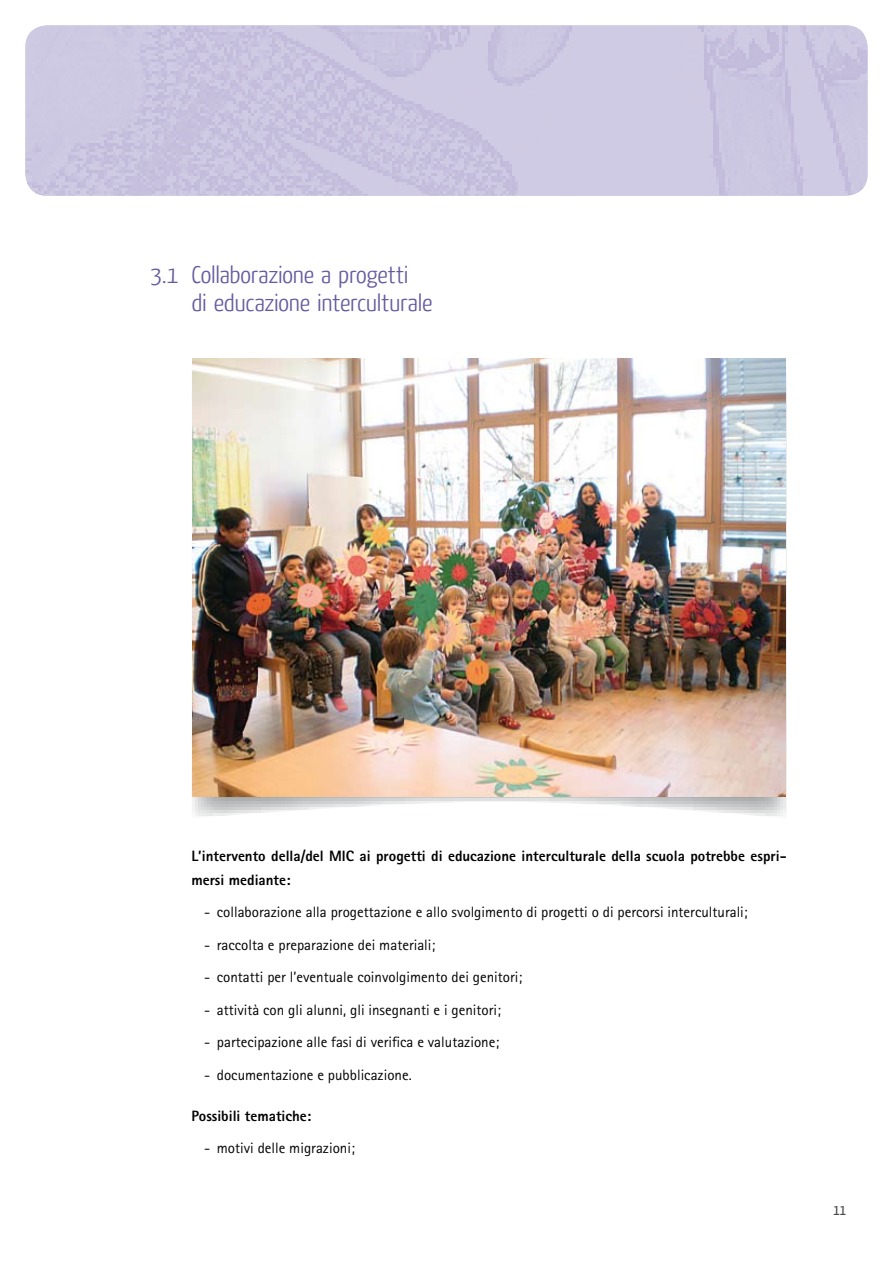
<style>
.page{position:relative;width:893px;height:1263px;background:#fff}
.page>*{position:absolute;margin:0;border:0;box-sizing:border-box;transform-origin:0 0}
.t1{font:300 24px/28.5px "Yanone Kaffeesatz";letter-spacing:-.01em;color:#655a9f;scale:1.15 1}
.t2{font:15px "Rotis Sans Serif";color:#000}
.t3{font:800 15px/24px "Rotis Sans Serif";color:#000}
.t4{font:15px "Yanone Kaffeesatz";color:#4b4b4d}
</style>
<div class="page">
<img style="left:26px;top:26px;width:841px;height:170px">
<svg style="left:192px;top:363px;width:595px;height:453px"></svg>
<img style="left:193px;top:359px;width:592px;height:438px">
<h1 class="t1" style="left:191px;top:260px;width:211px;text-indent:-41px">3.1 Collaborazione a progetti<br>di educazione interculturale</h1>
<p class="t3" style="left:191px;top:843px;width:597px">L’intervento della/del MIC ai progetti di educazione interculturale della scuola potrebbe espri&shy;mersi mediante:</p>
<p class="t2" style="left:204px;top:903px;width:545px">- collaborazione alla progettazione e allo svolgimento di progetti o di percorsi interculturali;</p>
<p class="t2" style="left:204px;top:936px;width:233px">- raccolta e preparazione dei materiali;</p>
<p class="t2" style="left:204px;top:968px;width:320px">- contatti per l’eventuale coinvolgimento dei genitori;</p>
<p class="t2" style="left:204px;top:1001px;width:298px">- attività con gli alunni, gli insegnanti e i genitori;</p>
<p class="t2" style="left:204px;top:1033px;width:297px">- partecipazione alle fasi di verifica e valutazione;</p>
<p class="t2" style="left:204px;top:1066px;width:209px">- documentazione e pubblicazione.</p>
<p class="t3" style="left:191px;top:1103px;width:121px">Possibili tematiche:</p>
<p class="t2" style="left:204px;top:1139px;width:152px">- motivi delle migrazioni;</p>
<p class="t4" style="left:833px;top:1200px;width:14px">11</p>
</div>
